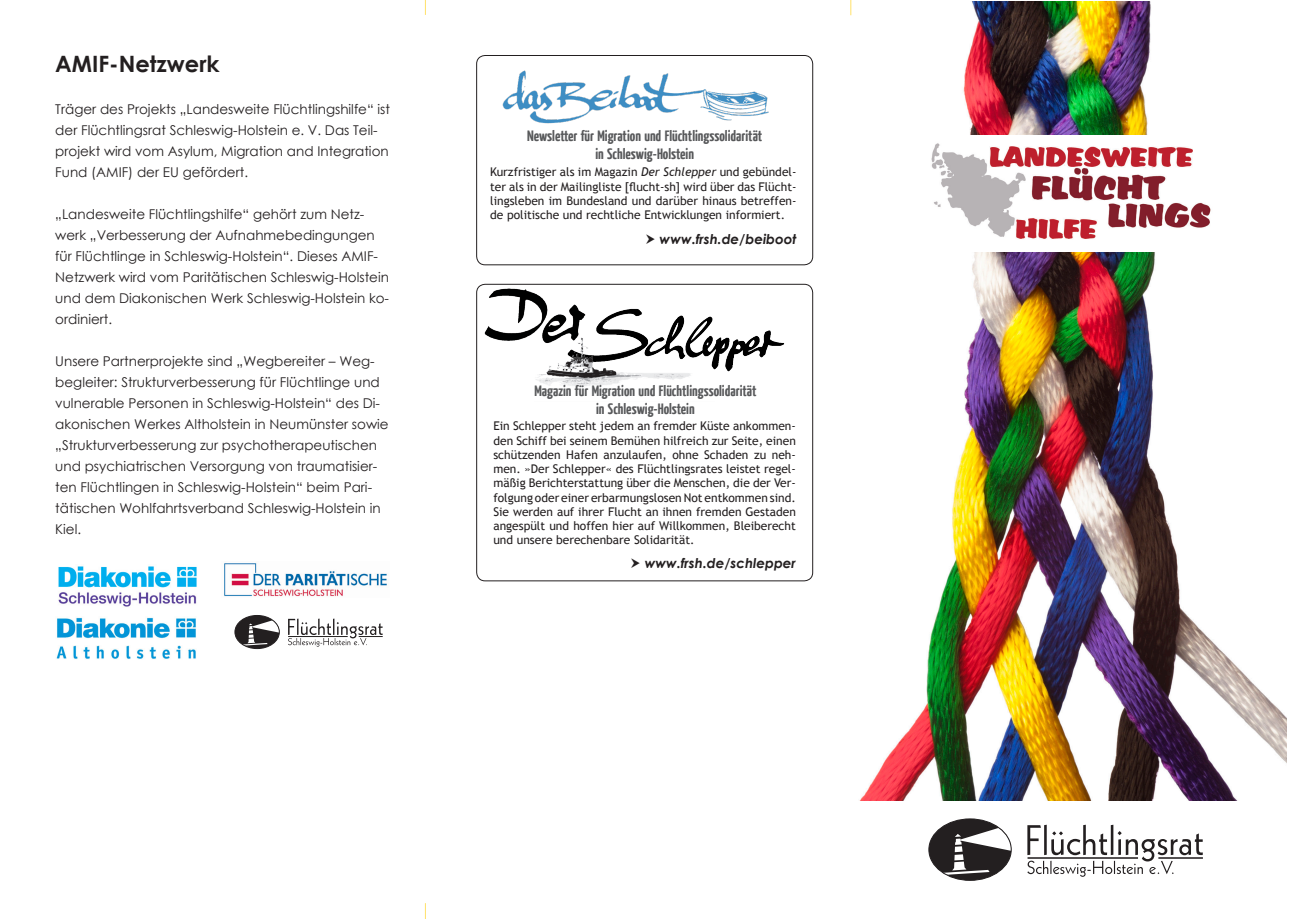
<style>
.page{position:relative;width:1289px;height:919px;background:#fff}
.page>*{position:absolute;margin:0;border:0;box-sizing:border-box;transform-origin:0 0}
.HL{font:700 22.5px "Century Gothic";color:#231f20}
.t1{font:700 15px/18px "Yanone Kaffeesatz";color:#57585a;text-align:center;scale:1.04 1}
.fließ{font:13.5px/21px "Century Gothic";color:#231f20}
.Anzeige_Verweis{font:italic 700 13.5px "Century Gothic";color:#231f20}
.Anzeige_Schlepper{font:12px/14.2px "Trebuchet MS";color:#231f20;text-align:justify}
.s1{font-style:italic}
</style>
<div class="page">
<svg style="left:425px;top:903px;width:1px;height:15px"></svg>
<svg style="left:850px;top:0;width:1px;height:15px"></svg>
<svg style="left:425px;top:0;width:1px;height:15px"></svg>
<img style="left:859px;top:1px;width:427px;height:800px">
<div style="left:235px;top:615px;width:44px;height:33px;background:#231f20;border-radius:50%"></div>
<svg style="left:242px;top:620px;width:37px;height:25px"></svg>
<div style="left:235px;top:615px;width:44px;height:33px;border:1px solid #231f20;border-radius:50%"></div>
<svg style="left:288px;top:618px;width:95px;height:28px"></svg>
<img style="left:224px;top:563px;width:163px;height:34px">
<img style="left:56px;top:617px;width:140px;height:42px">
<img style="left:58px;top:566px;width:139px;height:41px">
<img style="left:911px;top:135px;width:343px;height:117px">
<div style="left:476px;top:284px;width:336px;height:297px;border:1px solid #231f20;border-radius:9px"></div>
<div style="left:476px;top:55px;width:337px;height:210px;border:1px solid #231f20;border-radius:9px"></div>
<img style="left:502px;top:70px;width:267px;height:54px">
<img style="left:478px;top:283px;width:118px;height:58px">
<img style="left:565px;top:299px;width:220px;height:73px">
<img style="left:534px;top:332px;width:180px;height:55px">
<div style="left:928px;top:818px;width:83px;height:62px;background:#231f20;border-radius:50%"></div>
<svg style="left:942px;top:827px;width:69px;height:47px"></svg>
<svg style="left:1027px;top:824px;width:175px;height:52px"></svg>
<div style="left:928px;top:818px;width:83px;height:62px;border:1px solid #231f20;border-radius:50%"></div>
<hr style="left:1027px;top:857px;width:110px;height:1px;background:#231f20">
<hr style="left:1158px;top:857px;width:44px;height:1px;background:#231f20">
<p class="HL" style="left:55px;top:47px;width:166px">AMIF-Netzwerk</p>
<p class="fließ" style="left:55px;top:99px;width:336px">Träger des Projekts „Landesweite Flüchtlingshilfe“ ist der Flüchtlingsrat Schleswig-Holstein e. V. Das Teil&shy;projekt wird vom Asylum, Migration and Integration Fund (AMIF) der EU gefördert.</p>
<p class="fließ" style="left:55px;top:204px;width:335px">„Landesweite Flüchtlingshilfe“ gehört zum Netz&shy;werk „Verbesserung der Aufnahmebedingungen für Flüchtlinge in Schleswig-Holstein“. Dieses AMIF-Netzwerk wird vom Paritätischen Schleswig-Holstein und dem Diakonischen Werk Schleswig-Holstein ko&shy;ordiniert.</p>
<p class="fließ" style="left:55px;top:351px;width:335px">Unsere Partnerprojekte sind „Wegbereiter – Weg&shy;begleiter: Strukturverbesserung für Flüchtlinge und vulnerable Personen in Schleswig-Holstein“ des Di&shy;akonischen Werkes Altholstein in Neumünster sowie „Strukturverbesserung zur psychotherapeutischen und psychiatrischen Versorgung von traumatisier&shy;ten Flüchtlingen in Schleswig-Holstein“ beim Pari&shy;tätischen Wohlfahrtsverband Schleswig-Holstein in Kiel.</p>
<p class="t1" style="left:527px;top:126px;width:227px">Newsletter für Migration und Flüchtlingssolidarität in Schleswig-Holstein</p>
<p class="Anzeige_Schlepper" style="left:490px;top:165px;width:308px">Kurzfristiger als im Magazin <span class="s1">Der Schlepper</span> und gebündel&shy;ter als in der Mailingliste [flucht-sh] wird über das Flücht&shy;lingsleben im Bundesland und darüber hinaus betreffen&shy;de politische und rechtliche Entwicklungen informiert.</p>
<p class="Anzeige_Verweis" style="left:659px;top:229px;width:138px">www.frsh.de/beiboot</p>
<p class="t1" style="left:534px;top:380px;width:215px">Magazin für Migration und Flüchtlingssolidarität in Schleswig-Holstein</p>
<p class="Anzeige_Schlepper" style="left:493px;top:419px;width:304px">Ein Schlepper steht jedem an fremder Küste ankommen&shy;den Schiff bei seinem Bemühen hilfreich zur Seite, einen schützenden Hafen anzulaufen, ohne Schaden zu neh&shy;men. »Der Schlepper« des Flüchtlingsrates leistet regel&shy;mäßig Berichterstattung über die Menschen, die der Ver&shy;folgung oder einer erbarmungslosen Not entkommen sind.<br>Sie werden auf ihrer Flucht an ihnen fremden Gestaden angespült und hoffen hier auf Willkommen, Bleiberecht und unsere berechenbare Solidarität.</p>
<p class="Anzeige_Verweis" style="left:644px;top:552px;width:153px">www.frsh.de/schlepper</p>
</div>
